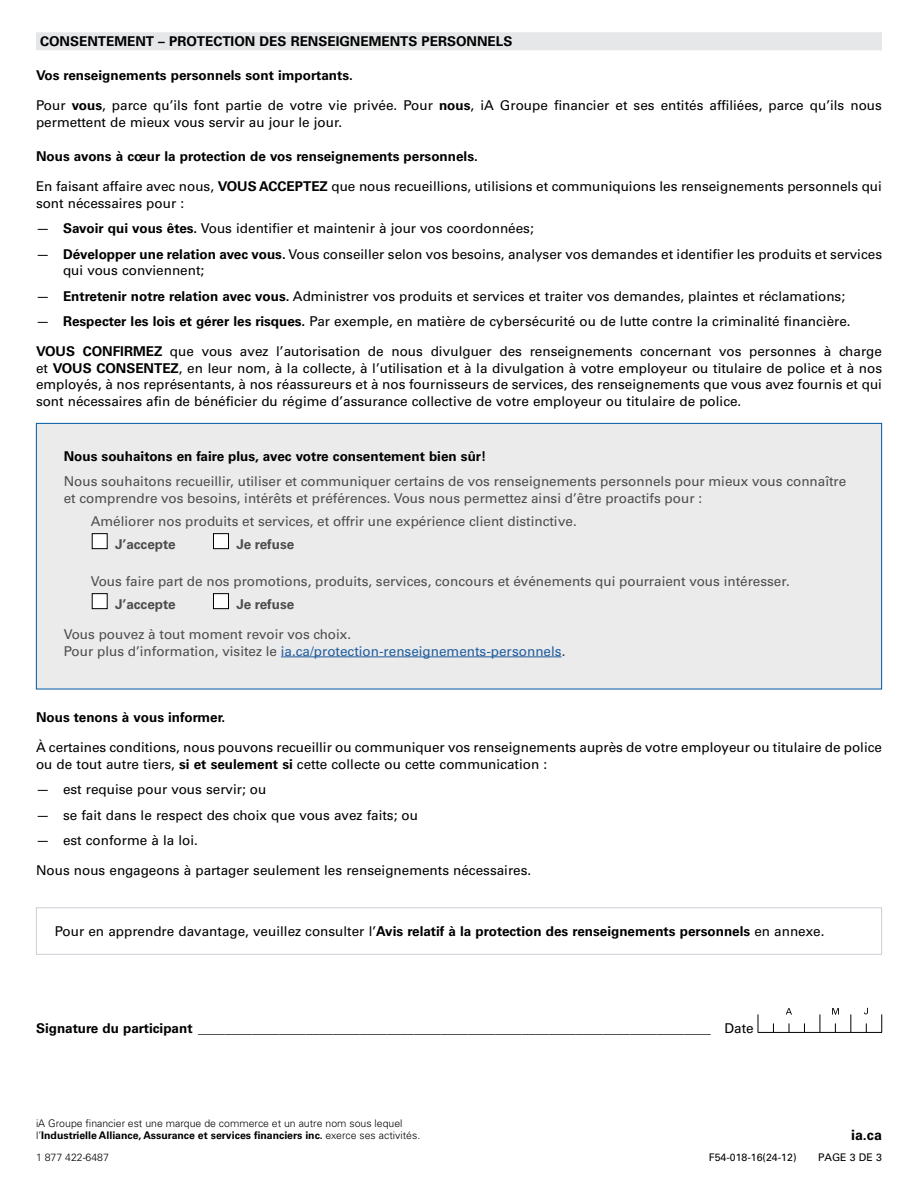
<style>
.page{position:relative;width:918px;height:1188px;background:#fff}
.page>*{position:absolute;margin:0;border:0;box-sizing:border-box;transform-origin:0 0}
.t1{font:700 14.25px "Univers LT Pro 65";color:#000}
.t2{font:13.5px/16.5px "Univers LT Pro 55 Roman";color:#000}
.t3{font:13.5px/16.5px "Univers LT Pro 55 Roman";color:#4d4d4f}
.t4{font:700 13.5px "Univers LT Pro 65";color:#000}
.t5{font:700 13.5px "Univers LT Pro 65";color:#4d4d4f}
.t6{font:700 10.5px "Univers LT Pro 65";color:#000}
.t7{font:300 10.5px "Univers LT Pro 45";color:#000}
.t8{font:10.5px "Univers LT Pro 55 Roman";color:#000}
.s1{font-family:"Univers LT Pro 65";font-weight:700}
.s2{color:#215e9e}
.s3{color:#363636}
.s4{font-family:"Univers LT Pro 45";font-weight:300}
</style>
<div class="page">
<div style="left:36px;top:32px;width:846px;height:18px;background:#e6e7e8"></div>
<div style="left:36px;top:423px;width:846px;height:266px;background:#ebebec"></div>
<hr style="left:281px;top:657px;width:281px;height:1px;background:#215e9e">
<div style="left:92px;top:534px;width:15px;height:15px;background:#fff"></div>
<div style="left:92px;top:533px;width:16px;height:16px;border:1px solid #000"></div>
<div style="left:213px;top:534px;width:15px;height:15px;background:#fff"></div>
<div style="left:213px;top:533px;width:16px;height:16px;border:1px solid #000"></div>
<div style="left:92px;top:594px;width:15px;height:15px;background:#fff"></div>
<div style="left:92px;top:593px;width:16px;height:16px;border:1px solid #000"></div>
<div style="left:213px;top:594px;width:15px;height:15px;background:#fff"></div>
<div style="left:213px;top:593px;width:16px;height:16px;border:1px solid #000"></div>
<svg style="left:820px;top:1014px;width:1px;height:18px"></svg>
<svg style="left:758px;top:1014px;width:1px;height:18px"></svg>
<svg style="left:851px;top:1014px;width:1px;height:18px"></svg>
<svg style="left:881px;top:1014px;width:1px;height:18px"></svg>
<hr style="left:758px;top:1032px;width:124px;height:1px;background:#000">
<svg style="left:786px;top:1008px;width:6px;height:7px"></svg>
<svg style="left:832px;top:1008px;width:7px;height:7px"></svg>
<div style="left:36px;top:907px;width:846px;height:48px;border:1px solid #caced3"></div>
<p class="t4" style="left:40px;top:32px;width:474px">CONSENTEMENT – PROTECTION DES RENSEIGNEMENTS PERSONNELS</p>
<p class="t4" style="left:36px;top:66px;width:318px">Vos renseignements personnels sont importants.</p>
<p class="t2" style="left:36px;top:97px;width:847px">Pour <span class="s1">vous</span>, parce qu’ils font partie de votre vie privée. Pour <span class="s1">nous</span>, iA Groupe financier et ses entités affiliées, parce qu’ils nous permettent de mieux vous servir au jour le jour.</p>
<p class="t4" style="left:36px;top:147px;width:443px">Nous avons à cœur la protection de vos renseignements personnels.</p>
<p class="t2" style="left:36px;top:178px;width:847px">En faisant affaire avec nous, <span class="s1">VOUS ACCEPTEZ</span> que nous recueillions, utilisions et communiquions les renseignements personnels qui sont nécessaires pour :</p>
<p class="t2" style="left:36px;top:220px;width:499px">— <span class="s1">Savoir qui vous êtes.</span> Vous identifier et maintenir à jour vos coordonnées;</p>
<p class="t2" style="left:63px;top:245px;width:821px;text-indent:-27px">— <span class="s1">Développer une relation avec vous.</span> Vous conseiller selon vos besoins, analyser vos demandes et identifier les produits et services qui vous conviennent;</p>
<p class="t2" style="left:36px;top:287px;width:811px">— <span class="s1">Entretenir notre relation avec vous.</span> Administrer vos produits et services et traiter vos demandes, plaintes et réclamations;</p>
<p class="t2" style="left:36px;top:313px;width:816px">— <span class="s1">Respecter les lois et gérer les risques.</span> Par exemple, en matière de cybersécurité ou de lutte contre la criminalité financière.</p>
<p class="t2" style="left:36px;top:343px;width:848px;text-align:justify"><span class="s1">VOUS CONFIRMEZ</span> que vous avez l’autorisation de nous divulguer des renseignements concernant vos personnes à charge et <span class="s1">VOUS CONSENTEZ</span>, en leur nom, à la collecte, à l’utilisation et à la divulgation à votre employeur ou titulaire de police et à nos employés, à nos représentants, à nos réassureurs et à nos fournisseurs de services, des renseignements que vous avez fournis et qui sont nécessaires afin de bénéficier du régime d’assurance collective de votre employeur ou titulaire de police.</p>
<p class="t4" style="left:64px;top:446px;width:424px">Nous souhaitons en faire plus, avec votre consentement bien sûr!</p>
<p class="t3" style="left:64px;top:472px;width:784px">Nous souhaitons recueillir, utiliser et communiquer certains de vos renseignements personnels pour mieux vous connaître et comprendre vos besoins, intérêts et préférences. Vous nous permettez ainsi d’être proactifs pour :</p>
<p class="t3" style="left:91px;top:512px;width:488px">Améliorer nos produits et services, et offrir une expérience client distinctive.</p>
<p class="t5" style="left:115px;top:535px;width:62px">J’accepte</p>
<p class="t5" style="left:236px;top:535px;width:59px">Je refuse</p>
<p class="t3" style="left:91px;top:572px;width:701px">Vous faire part de nos promotions, produits, services, concours et événements qui pourraient vous intéresser.</p>
<p class="t5" style="left:115px;top:595px;width:62px">J’accepte</p>
<p class="t5" style="left:236px;top:595px;width:59px">Je refuse</p>
<p class="t3" style="left:64px;top:625px;width:503px">Vous pouvez à tout moment revoir vos choix.<br>Pour plus d’information, visitez le <span class="s2">ia.ca/protection-renseignements-personnels</span><span class="s3">.</span></p>
<p class="t4" style="left:36px;top:708px;width:191px">Nous tenons à vous informer.</p>
<p class="t2" style="left:36px;top:739px;width:848px">À certaines conditions, nous pouvons recueillir ou communiquer vos renseignements auprès de votre employeur ou titulaire de police ou de tout autre tiers, <span class="s1">si et seulement si</span> cette collecte ou cette communication :</p>
<p class="t2" style="left:36px;top:781px;width:232px">— est requise pour vous servir; ou</p>
<p class="t2" style="left:36px;top:806px;width:384px">— se fait dans le respect des choix que vous avez faits; ou</p>
<p class="t2" style="left:36px;top:832px;width:164px">— est conforme à la loi.</p>
<p class="t2" style="left:36px;top:862px;width:497px">Nous nous engageons à partager seulement les renseignements nécessaires.</p>
<p class="t2" style="left:55px;top:922px;width:771px">Pour en apprendre davantage, veuillez consulter l’<span class="s1">Avis relatif à la protection des renseignements personnels</span> en annexe.</p>
<p class="t2" style="left:36px;top:1019px;width:719px"><span class="s1">Signature du participant</span> ____________________________________________________________________________ Date</p>
<p class="t7" style="left:36px;top:1116px;width:368px">iA Groupe financier est une marque de commerce et un autre nom sous lequel</p>
<p class="t6" style="left:36px;top:1128px;width:386px"><span class="s4">l’</span>Industrielle Alliance, Assurance et services financiers inc. <span class="s4">exerce ses activités.</span></p>
<p class="t7" style="left:36px;top:1150px;width:74px">1 877 422-6487</p>
<p class="t1" style="left:851px;top:1125px;width:32px">ia.ca</p>
<p class="t8" style="left:709px;top:1150px;width:89px">F54-018-16(24-12)</p>
<p class="t8" style="left:818px;top:1150px;width:65px">PAGE 3 DE 3</p>
</div>
